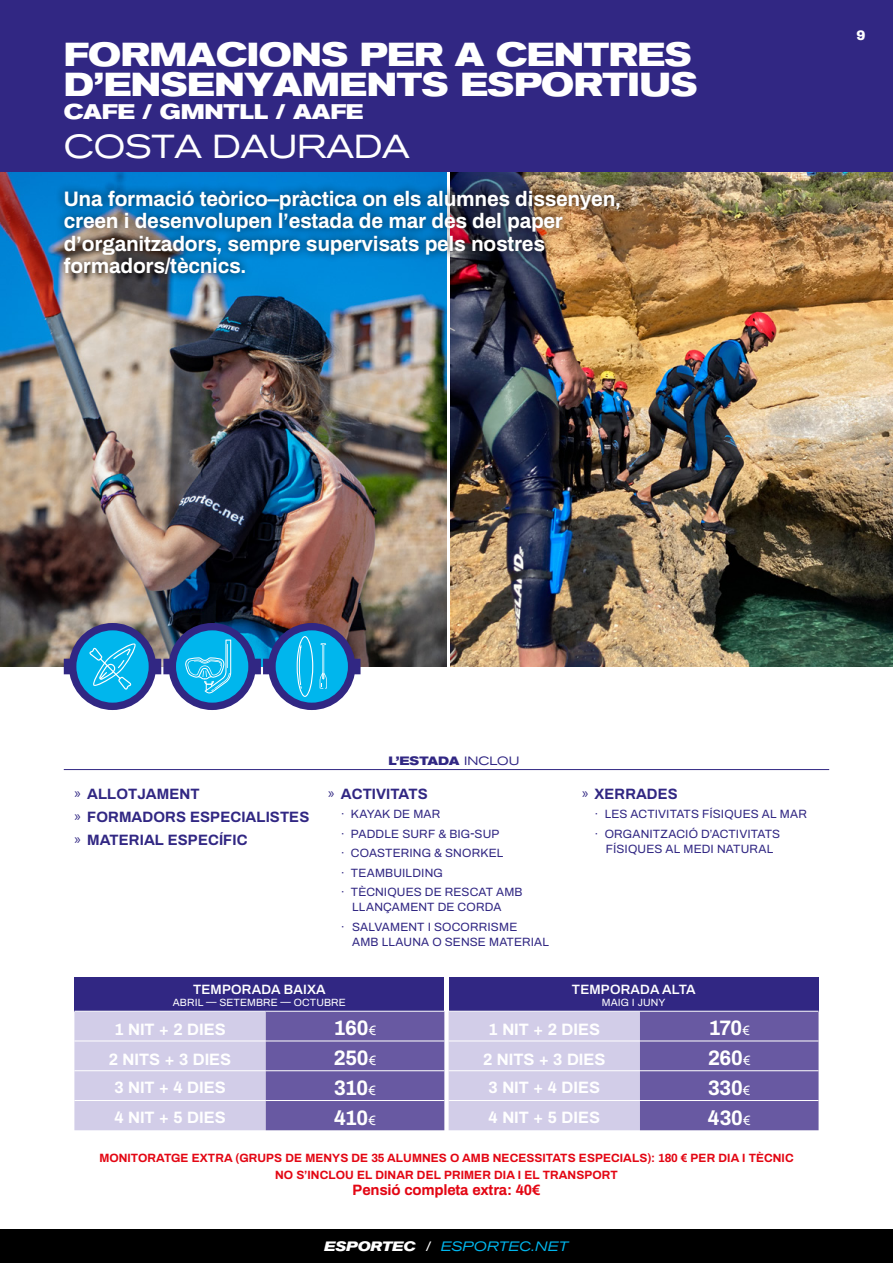
<style>
.page{position:relative;width:893px;height:1263px;background:#fff}
.page>*{position:absolute;margin:0;border:0;box-sizing:border-box;transform-origin:0 0}
.t1{font:700 expanded 33px/30px "Akzidenz Grotesk BQ";letter-spacing:-.01em;color:#fff}
.t2{font:expanded 33px "Akzidenz Grotesk BQ";letter-spacing:-.01em;color:#fff}
.t3{font:700 21px/22.5px "Archivo";letter-spacing:-.015em;color:#fff}
.t4{font:700 expanded 21px "Akzidenz Grotesk BQ";letter-spacing:-.01em;color:#fff}
.t5{font:700 16.5px "Archivo";color:#fff}
.t6{font:700 15px/22.8px "Archivo";letter-spacing:.005em;color:#312783}
.t7{font:700 15px "Archivo";letter-spacing:-.015em;color:#e30613}
.t8{font:600 13.5px "Archivo";letter-spacing:.01em;color:#fff}
.t9{font:italic expanded 13.5px "Akzidenz Grotesk BQ";letter-spacing:.015em;color:#00b6ed}
.t10{font:900 13.5px "Archivo";color:#fff}
.t11{font:12px/19.5px "Archivo";letter-spacing:.01em;color:#312783}
.t12{font:700 12px/16.5px "Archivo";letter-spacing:.005em;color:#e30613;text-align:center}
.t13{font:700 expanded 12px "Akzidenz Grotesk BQ";color:#312783}
.t14{font:10.5px "Archivo";letter-spacing:.01em;color:#fff}
.s1{font-weight:400}
.s2{font-family:"Myriad Pro";font-weight:400}
.s3{font-weight:400;font-size:13.5px}
.s4{font-weight:700;color:#fff}
.s5{font-style:normal;color:#fff}
</style>
<div class="page">
<img style="left:0;top:172px;width:446px;height:494px">
<img style="left:451px;top:172px;width:442px;height:494px">
<div style="left:0;top:0;width:893px;height:172px;background:#312783"></div>
<hr style="left:64px;top:769px;width:765px;height:1px;background:#312783">
<div style="left:449px;top:977px;width:370px;height:34px;background:#312783"></div>
<div style="left:74px;top:977px;width:370px;height:34px;background:#312783"></div>
<svg style="left:74px;top:1011px;width:745px;height:119px;background:#a197c7"></svg>
<hr style="left:74px;top:1011px;width:192px;height:1px;background:#fff">
<hr style="left:266px;top:1011px;width:178px;height:1px;background:#fff">
<hr style="left:74px;top:1040px;width:192px;height:1px;background:#fff">
<hr style="left:266px;top:1040px;width:178px;height:1px;background:#fff">
<hr style="left:74px;top:1070px;width:192px;height:1px;background:#fff">
<hr style="left:266px;top:1070px;width:178px;height:1px;background:#fff">
<hr style="left:74px;top:1100px;width:192px;height:1px;background:#fff">
<hr style="left:266px;top:1100px;width:178px;height:1px;background:#fff">
<div style="left:55px;top:180px;width:573px;height:103px;background:#000;opacity:.75"></div>
<svg style="left:64px;top:623px;width:297px;height:87px;background:#4596c5"></svg>
<div style="left:0;top:1229px;width:893px;height:34px;background:#000"></div>
<h1 class="t1" style="left:64px;top:40px;width:635px">FORMACIONS PER A CENTRES<br>D’ENSENYAMENTS ESPORTIUS</h1>
<h2 class="t4" style="left:64px;top:99px;width:301px">CAFE / GMNTLL / AAFE</h2>
<h1 class="t2" style="left:64px;top:127px;width:347px">COSTA DAURADA</h1>
<h2 class="t3" style="left:64px;top:186px;width:559px">Una formació teòrico–pràctica on els alumnes dissenyen, creen i desenvolupen l’estada de mar des del paper d’organitzadors, sempre supervisats pels nostres formadors/tècnics.</h2>
<p class="t10" style="left:857px;top:27px;width:11px">9</p>
<p class="t13" style="left:388px;top:754px;width:132px">L’ESTADA <span class="s1">INCLOU</span></p>
<p class="t6" style="left:75px;top:782px;width:236px"><span class="s2">»</span> ALLOTJAMENT<br><span class="s2">»</span> FORMADORS ESPECIALISTES <span class="s2">»</span> MATERIAL ESPECÍFIC</p>
<p class="t6" style="left:328px;top:782px;width:101px"><span class="s2">»</span> ACTIVITATS</p>
<p class="t11" style="left:341px;top:804px;width:183px">· KAYAK DE MAR<br>· PADDLE SURF &amp; BIG-SUP<br>· COASTERING &amp; SNORKEL<br>· TEAMBUILDING<br>· TÈCNIQUES DE RESCAT AMB</p>
<p class="t11" style="left:341px;top:897px;width:178px;text-align:center">LLANÇAMENT DE CORDA<br>· SALVAMENT I SOCORRISME</p>
<p class="t11" style="left:352px;top:931px;width:199px">AMB LLAUNA O SENSE MATERIAL</p>
<p class="t6" style="left:582px;top:782px;width:97px"><span class="s2">»</span> XERRADES</p>
<p class="t11" style="left:595px;top:804px;width:214px">· LES ACTIVITATS FÍSIQUES AL MAR · ORGANITZACIÓ D’ACTIVITATS</p>
<p class="t11" style="left:606px;top:838px;width:169px">FÍSIQUES AL MEDI NATURAL</p>
<p class="t8" style="left:193px;top:980px;width:134px">TEMPORADA BAIXA</p>
<p class="t14" style="left:173px;top:995px;width:175px">ABRIL — SETEMBRE — OCTUBRE</p>
<h3 class="t5" style="left:114px;top:1017px;width:113px">1 NIT + 2 DIES</h3>
<h2 class="t3" style="left:334px;top:1016px;width:44px">160<span class="s3">€</span></h2>
<h3 class="t5" style="left:109px;top:1047px;width:124px">2 NITS + 3 DIES</h3>
<h2 class="t3" style="left:334px;top:1046px;width:44px">250<span class="s3">€</span></h2>
<h3 class="t5" style="left:114px;top:1075px;width:113px">3 NIT + 4 DIES</h3>
<h2 class="t3" style="left:334px;top:1075px;width:43px">310<span class="s3">€</span></h2>
<h3 class="t5" style="left:114px;top:1105px;width:113px">4 NIT + 5 DIES</h3>
<h2 class="t3" style="left:334px;top:1105px;width:43px">410<span class="s3">€</span></h2>
<p class="t8" style="left:572px;top:980px;width:125px">TEMPORADA ALTA</p>
<p class="t14" style="left:602px;top:995px;width:65px">MAIG I JUNY</p>
<h3 class="t5" style="left:489px;top:1017px;width:113px">1 NIT + 2 DIES</h3>
<h2 class="t3" style="left:709px;top:1016px;width:43px">170<span class="s3">€</span></h2>
<h3 class="t5" style="left:483px;top:1047px;width:124px">2 NITS + 3 DIES</h3>
<h2 class="t3" style="left:708px;top:1046px;width:44px">260<span class="s3">€</span></h2>
<h3 class="t5" style="left:489px;top:1075px;width:113px">3 NIT + 4 DIES</h3>
<h2 class="t3" style="left:708px;top:1075px;width:44px">330<span class="s3">€</span></h2>
<h3 class="t5" style="left:489px;top:1105px;width:113px">4 NIT + 5 DIES</h3>
<h2 class="t3" style="left:708px;top:1105px;width:44px">430<span class="s3">€</span></h2>
<p class="t12" style="left:99px;top:1149px;width:696px">MONITORATGE EXTRA (GRUPS DE MENYS DE 35 ALUMNES O AMB NECESSITATS ESPECIALS): 180 € PER DIA I TÈCNIC<br>NO S’INCLOU EL DINAR DEL PRIMER DIA I EL TRANSPORT</p>
<p class="t7" style="left:353px;top:1179px;width:189px">Pensió completa extra: 40€</p>
<p class="t9" style="left:324px;top:1238px;width:246px"><span class="s4">ESPORTEC</span> <span class="s5">/</span> ESPORTEC.NET</p>
</div>
